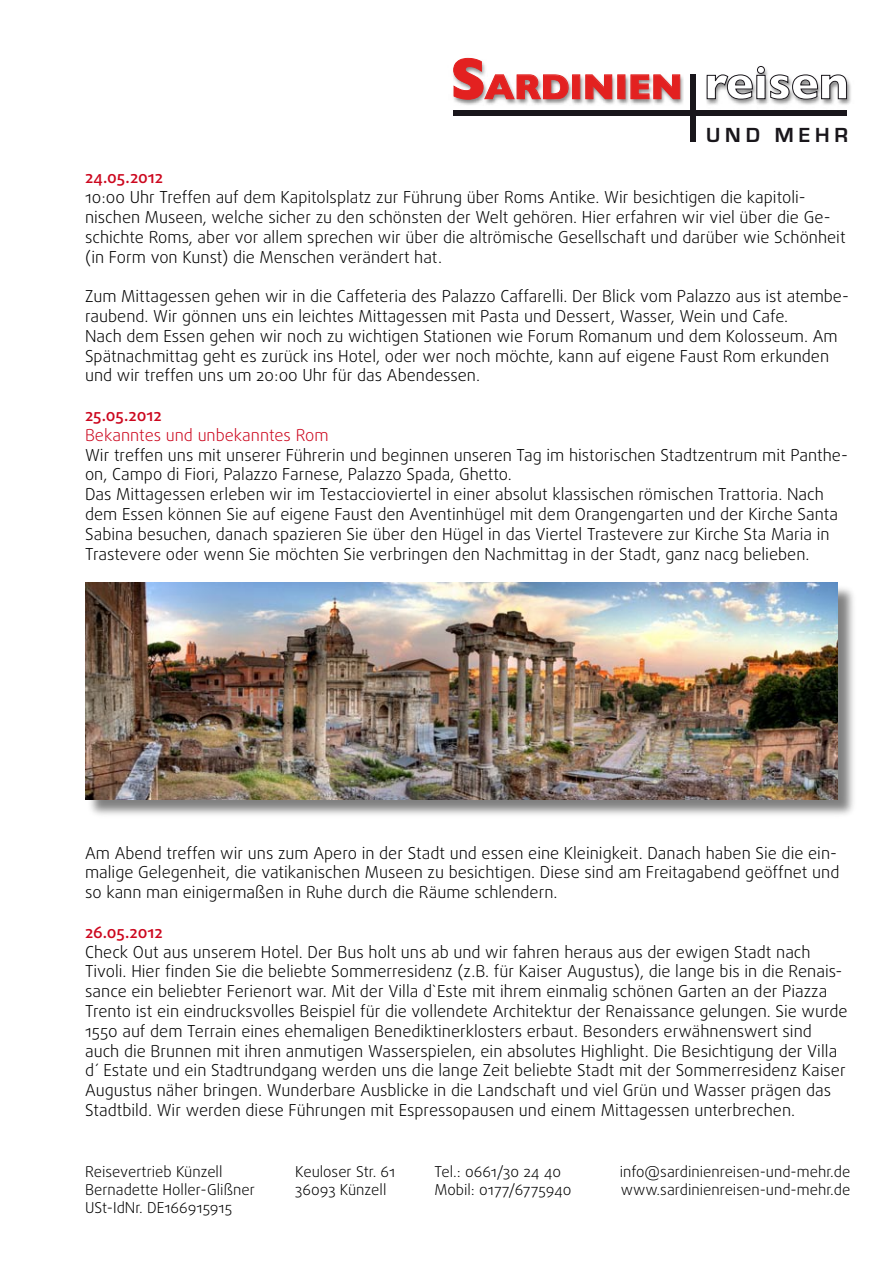
<style>
.page{position:relative;width:893px;height:1263px;background:#fff}
.page>*{position:absolute;margin:0;border:0;box-sizing:border-box;transform-origin:0 0}
.t1{font:700 35.25px "Gill Sans";color:#e32120}
.t2{font:700 21.15px "Eurostile";letter-spacing:.23em;color:#19161b}
.t3{font:300 16.5px/19.8px "Daxline";color:#000}
.t4{font:500 16.5px "Daxline";color:#cc071e}
.t5{font:300 16.5px "Daxline";color:#cc071e}
.t6{font:300 15px/18px "Daxline";color:#000}
.s1{font-size:58.8px}
.s2{font-size:47.1px;color:#fff}
</style>
<div class="page">
<img style="left:706px;top:79px;width:145px;height:37px">
<svg style="left:706px;top:66px;width:141px;height:34px"></svg>
<img style="left:453px;top:57px;width:253px;height:59px">
<svg style="left:453px;top:58px;width:116px;height:42px"></svg>
<div style="left:572px;top:75px;width:8px;height:24px;border:1px solid #e32120"></div>
<svg style="left:585px;top:74px;width:27px;height:25px"></svg>
<div style="left:617px;top:75px;width:8px;height:24px;border:1px solid #e32120"></div>
<svg style="left:630px;top:74px;width:50px;height:25px"></svg>
<div style="left:453px;top:110px;width:394px;height:5px;background:#19161b"></div>
<div style="left:690px;top:75px;width:6px;height:67px;background:#19161b"></div>
<div style="left:87px;top:584px;width:771px;height:236px;background:#000;opacity:.5"></div>
<img style="left:85px;top:583px;width:753px;height:216px">
<h1 class="t1" style="left:450px;top:66px;width:400px"><span class="s1">S</span>ARDINIEN <span class="s2">reisen</span></h1>
<p class="t2" style="left:706px;top:124px;width:143px">UND MEHR</p>
<p class="t4" style="left:85px;top:167px;width:80px">24.05.2012</p>
<p class="t3" style="left:85px;top:187px;width:762px">10:00 Uhr Treffen auf dem Kapitolsplatz zur Führung über Roms Antike. Wir besichtigen die kapitoli&shy;nischen Museen, welche sicher zu den schönsten der Welt gehören. Hier erfahren wir viel über die Ge&shy;schichte Roms, aber vor allem sprechen wir über die altrömische Gesellschaft und darüber wie Schönheit (in Form von Kunst) die Menschen verändert hat.</p>
<p class="t3" style="left:85px;top:286px;width:766px">Zum Mittagessen gehen wir in die Caffeteria des Palazzo Caffarelli. Der Blick vom Palazzo aus ist atembe&shy;raubend. Wir gönnen uns ein leichtes Mittagessen mit Pasta und Dessert, Wasser, Wein und Cafe.<br>Nach dem Essen gehen wir noch zu wichtigen Stationen wie Forum Romanum und dem Kolosseum. Am Spätnachmittag geht es zurück ins Hotel, oder wer noch möchte, kann auf eigene Faust Rom erkunden und wir treffen uns um 20:00 Uhr für das Abendessen.</p>
<p class="t4" style="left:85px;top:405px;width:78px">25.05.2012</p>
<p class="t5" style="left:85px;top:425px;width:245px">Bekanntes und unbekanntes Rom</p>
<p class="t3" style="left:85px;top:445px;width:764px">Wir treffen uns mit unserer Führerin und beginnen unseren Tag im historischen Stadtzentrum mit Panthe&shy;on, Campo di Fiori, Palazzo Farnese, Palazzo Spada, Ghetto.<br>Das Mittagessen erleben wir im Testaccioviertel in einer absolut klassischen römischen Trattoria. Nach dem Essen können Sie auf eigene Faust den Aventinhügel mit dem Orangengarten und der Kirche Santa Sabina besuchen, danach spazieren Sie über den Hügel in das Viertel Trastevere zur Kirche Sta Maria in Trastevere oder wenn Sie möchten Sie verbringen den Nachmittag in der Stadt, ganz nacg belieben.</p>
<p class="t3" style="left:85px;top:842px;width:756px">Am Abend treffen wir uns zum Apero in der Stadt und essen eine Kleinigkeit. Danach haben Sie die ein&shy;malige Gelegenheit, die vatikanischen Museen zu besichtigen. Diese sind am Freitagabend geöffnet und so kann man einigermaßen in Ruhe durch die Räume schlendern.</p>
<p class="t4" style="left:85px;top:922px;width:79px">26.05.2012</p>
<p class="t3" style="left:85px;top:941px;width:764px">Check Out aus unserem Hotel. Der Bus holt uns ab und wir fahren heraus aus der ewigen Stadt nach Tivoli. Hier finden Sie die beliebte Sommerresidenz (z.B. für Kaiser Augustus), die lange bis in die Renais&shy;sance ein beliebter Ferienort war. Mit der Villa d`Este mit ihrem einmalig schönen Garten an der Piazza Trento ist ein eindrucksvolles Beispiel für die vollendete Architektur der Renaissance gelungen. Sie wurde 1550 auf dem Terrain eines ehemaligen Benediktinerklosters erbaut. Besonders erwähnenswert sind auch die Brunnen mit ihren anmutigen Wasserspielen, ein absolutes Highlight. Die Besichtigung der Villa d´ Estate und ein Stadtrundgang werden uns die lange Zeit beliebte Stadt mit der Sommerresidenz Kaiser Augustus näher bringen. Wunderbare Ausblicke in die Landschaft und viel Grün und Wasser prägen das Stadtbild. Wir werden diese Führungen mit Espressopausen und einem Mittagessen unterbrechen.</p>
<p class="t6" style="left:85px;top:1163px;width:171px">Reisevertrieb Künzell<br>Bernadette Holler-Glißner<br>USt-IdNr. DE166915915</p>
<p class="t6" style="left:295px;top:1163px;width:101px">Keuloser Str. 61<br>36093 Künzell</p>
<p class="t6" style="left:434px;top:1163px;width:139px">Tel.: 0661/30 24 40<br>Mobil: 0177/6775940</p>
<p class="t6" style="left:620px;top:1163px;width:232px">info@sardinienreisen-und-mehr.de www.sardinienreisen-und-mehr.de</p>
</div>
